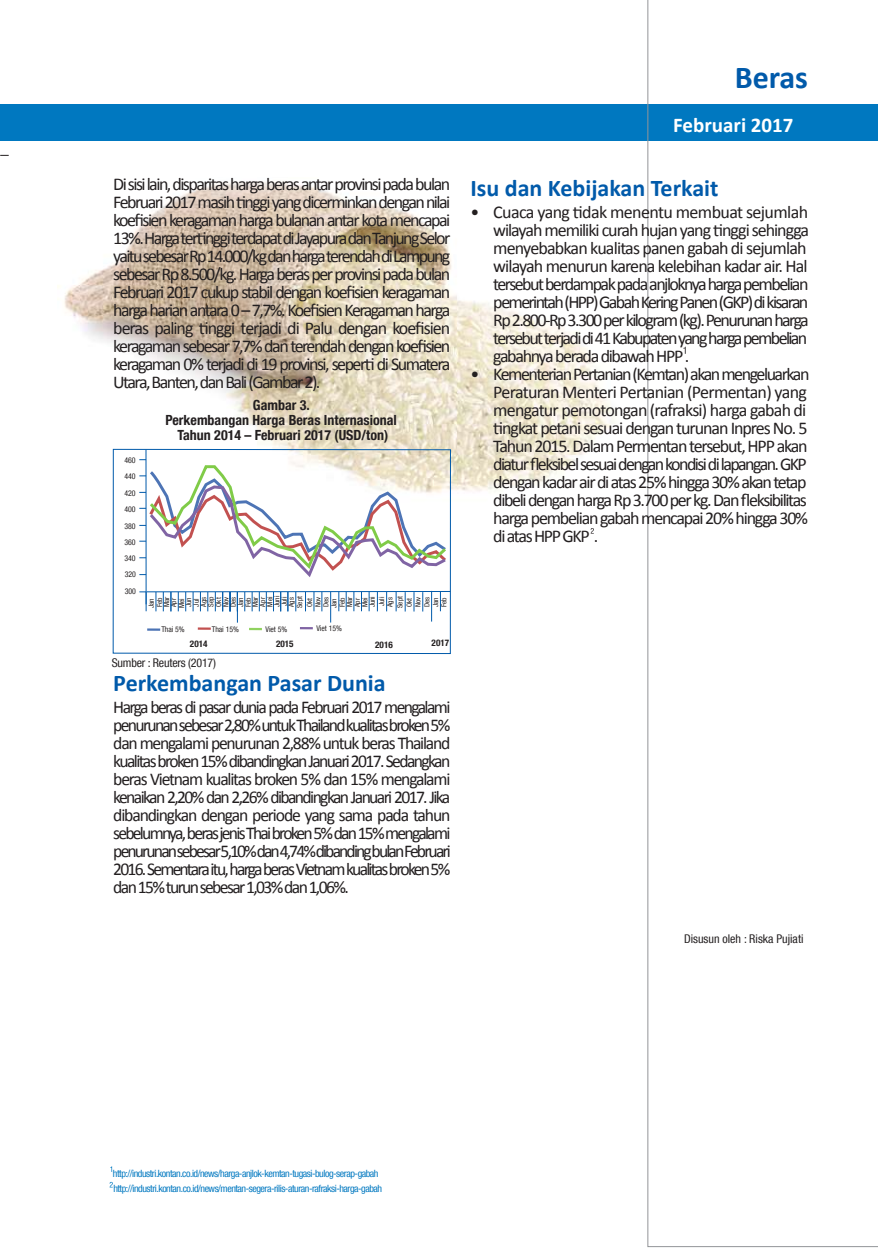
<style>
.page{position:relative;width:878px;height:1248px;background:#fff}
.page>*{position:absolute;margin:0;border:0;box-sizing:border-box;transform-origin:0 0}
.t1{font:700 32px "Calibri";color:#015aaa}
.t2{font:700 24px "Calibri";color:#015aaa}
.t3{font:700 21px "Calibri";color:#fff}
.t4{font:18px/18px "Calibri";letter-spacing:-.075em;color:#231f20;text-align:justify}
.t5{font:700 condensed 14px/15px "Helvetica Neue LT Com";color:#231f20;text-align:center}
.t6{font:condensed 12px "Helvetica Neue LT Com";color:#231f20}
.t7{font:condensed 10px "Helvetica Neue LT Com";letter-spacing:-.045em;color:#0078c0}
.t8{font:700 condensed 9.2px "Helvetica Neue LT Com";color:#231f20}
.t9{font:condensed 8px/16.4px "Helvetica Neue LT Com";color:#231f20;text-align:justify}
.t10{font:condensed 7.8px "Helvetica Neue LT Com";letter-spacing:-.005em;color:#231f20}
.t11{font:condensed 7px/7.4px "Helvetica Neue LT Com";color:#231f20}
</style>
<div class="page">
<svg style="left:110px;top:1182px;width:3px;height:5px"></svg>
<img style="left:57px;top:182px;width:559px;height:326px">
<div style="left:0;top:105px;width:878px;height:36px;background:#0078c0"></div>
<svg style="left:648px;top:0;width:230px;height:1247px"></svg>
<svg style="left:591px;top:528px;width:3px;height:6px"></svg>
<hr style="left:145px;top:450px;width:2px;height:154px;background:#015aaa">
<hr style="left:147px;top:591px;width:303px;height:1px;background:#015aaa">
<svg style="left:139px;top:591px;width:8px;height:20px"></svg>
<svg style="left:147px;top:628px;width:13px;height:3px"></svg>
<svg style="left:198px;top:627px;width:13px;height:3px"></svg>
<svg style="left:249px;top:628px;width:13px;height:2px"></svg>
<svg style="left:300px;top:627px;width:13px;height:2px"></svg>
<div style="left:113px;top:449px;width:338px;height:205px;border:1px solid #015aaa"></div>
<svg style="left:273px;top:592px;width:1px;height:19px"></svg>
<svg style="left:266px;top:592px;width:1px;height:19px"></svg>
<svg style="left:259px;top:592px;width:1px;height:19px"></svg>
<svg style="left:244px;top:592px;width:1px;height:19px"></svg>
<hr style="left:237px;top:592px;width:1px;height:31px;background:#015aaa">
<svg style="left:252px;top:592px;width:1px;height:19px"></svg>
<svg style="left:230px;top:592px;width:1px;height:19px"></svg>
<svg style="left:222px;top:592px;width:1px;height:19px"></svg>
<svg style="left:215px;top:592px;width:1px;height:19px"></svg>
<svg style="left:207px;top:592px;width:1px;height:19px"></svg>
<svg style="left:200px;top:592px;width:1px;height:19px"></svg>
<svg style="left:193px;top:592px;width:1px;height:19px"></svg>
<svg style="left:185px;top:592px;width:1px;height:19px"></svg>
<svg style="left:178px;top:592px;width:1px;height:19px"></svg>
<svg style="left:155px;top:592px;width:1px;height:19px"></svg>
<svg style="left:170px;top:592px;width:1px;height:19px"></svg>
<svg style="left:163px;top:592px;width:1px;height:19px"></svg>
<svg style="left:280px;top:592px;width:1px;height:19px"></svg>
<svg style="left:287px;top:592px;width:1px;height:19px"></svg>
<svg style="left:321px;top:592px;width:1px;height:19px"></svg>
<svg style="left:313px;top:592px;width:1px;height:19px"></svg>
<svg style="left:305px;top:592px;width:1px;height:19px"></svg>
<svg style="left:295px;top:592px;width:1px;height:19px"></svg>
<svg style="left:338px;top:592px;width:1px;height:19px"></svg>
<svg style="left:440px;top:592px;width:1px;height:19px"></svg>
<svg style="left:361px;top:592px;width:1px;height:19px"></svg>
<svg style="left:353px;top:592px;width:1px;height:19px"></svg>
<svg style="left:346px;top:592px;width:1px;height:19px"></svg>
<hr style="left:330px;top:592px;width:1px;height:31px;background:#015aaa">
<svg style="left:369px;top:592px;width:1px;height:19px"></svg>
<svg style="left:377px;top:592px;width:1px;height:19px"></svg>
<svg style="left:386px;top:592px;width:1px;height:19px"></svg>
<svg style="left:396px;top:592px;width:1px;height:19px"></svg>
<svg style="left:405px;top:592px;width:1px;height:20px"></svg>
<svg style="left:414px;top:592px;width:1px;height:20px"></svg>
<svg style="left:422px;top:592px;width:1px;height:20px"></svg>
<svg style="left:139px;top:459px;width:310px;height:121px"></svg>
<hr style="left:431px;top:591px;width:1px;height:31px;background:#015aaa">
<h1 class="t1" style="left:735px;top:57px;width:75px">Beras</h1>
<p class="t3" style="left:673px;top:111px;width:122px">Februari 2017</p>
<p class="t4" style="left:113px;top:175px;width:339px">Disisilain, disparitas harga beras antar provinsipada bulan Februari2017 masih tinggiyang dicerminkan dengan nilai koefisien keragaman harga bulanan antar kota mencapai 13%.Harga tertinggiterdapat diJayapura dan Tanjung Selor yaitu sebesar Rp 14.000/kg dan harga terendah diLampung sebesar Rp 8.500/kg. Harga beras per provinsi pada bulan Februari 2017 cukup stabil dengan koefisien keragaman harga harian antara 0 – 7,7%. Koefisien Keragaman harga beras paling tinggi terjadi di Palu dengan koefisien keragaman sebesar 7,7% dan terendah dengan koefisien keragaman 0% terjadi di 19 provinsi, seperti di Sumatera Utara, Banten, dan Bali(Gambar 2).</p>
<h2 class="t2" style="left:471px;top:173px;width:249px">Isu dan Kebijakan Terkait</h2>
<p class="t4" style="left:493px;top:203px;width:317px;text-align:left;text-indent:-23px">• Cuaca yang tidak menentu membuat sejumlah wilayah memiliki curah hujan yang tinggi sehingga menyebabkan kualitas panen gabah di sejumlah wilayah menurun karena kelebihan kadar air. Hal tersebut berdampak pada anjloknya harga pembelian pemerintah (HPP) Gabah Kering Panen (GKP) dikisaran Rp 2.800-Rp 3.300 per kilogram (kg). Penurunan harga tersebut terjadidi41 Kabupaten yang harga pembelian gabahnya berada dibawah HPP .</p>
<p class="t4" style="left:493px;top:365px;width:318px;text-align:left;text-indent:-23px">• Kementerian Pertanian (Kemtan) akan mengeluarkan Peraturan Menteri Pertanian (Permentan) yang mengatur pemotongan (rafraksi) harga gabah di tingkat petani sesuai dengan turunan Inpres No. 5<br>Tahun 2015. Dalam Permentan tersebut, HPP akan diatur fleksibelsesuaidengan kondisidilapangan. GKP dengan kadar air di atas 25% hingga 30% akan tetap dibeli dengan harga Rp 3.700 per kg. Dan fleksibilitas harga pembelian gabah mencapai 20% hingga 30% di atas HPP GKP .</p>
<p class="t5" style="left:165px;top:397px;width:233px">Gambar 3.<br>Perkembangan Harga Beras Internasional<br>Tahun 2014 – Februari 2017 (USD/ton)</p>
<p class="t9" style="left:124px;top:452px;width:13px">460<br>440<br>420<br>400</p>
<p class="t9" style="left:124px;top:518px;width:13px">380<br>360<br>340<br>320<br>300</p>
<p class="t11" style="left:147px;top:608px;width:12px;line-height:8.2px;rotate:-90deg">Jan<br>Feb</p>
<p class="t11" style="left:163px;top:607px;width:12px;rotate:-90deg">Mar<br>Apr</p>
<p class="t11" style="left:178px;top:608px;width:14px;rotate:-90deg">Mei<br>Jun<br>Jul<br>Ags<br>Sep<br>Okt<br>Nov<br>Des<br>Jan<br>Feb<br>Mar<br>Apr<br>Mei<br>Juni<br>Juli<br>Ags</p>
<p class="t11" style="left:295px;top:608px;width:14px;line-height:10px;rotate:-90deg">Sept<br>Okt</p>
<p class="t11" style="left:314px;top:608px;width:13px;line-height:8.2px;rotate:-90deg">Nov<br>Des<br>Jan<br>Feb</p>
<p class="t11" style="left:346px;top:607px;width:13px;rotate:-90deg">Mar<br>Apr<br>Mei<br>Juni</p>
<p class="t11" style="left:377px;top:607px;width:12px;line-height:8.6px;rotate:-90deg">Juli<br>Ags</p>
<p class="t11" style="left:396px;top:608px;width:14px;line-height:9px;rotate:-90deg">Sept<br>Okt<br>Nov<br>Des</p>
<p class="t11" style="left:440px;top:607px;width:11px;rotate:-90deg">Feb</p>
<p class="t11" style="left:432px;top:607px;width:11px;rotate:-90deg">Jan</p>
<p class="t8" style="left:432px;top:637px;width:19px">2017</p>
<p class="t10" style="left:161px;top:624px;width:25px">Thai 5%</p>
<p class="t10" style="left:212px;top:625px;width:29px">Thai 15%</p>
<p class="t10" style="left:265px;top:625px;width:23px">Viet 5%</p>
<p class="t10" style="left:316px;top:624px;width:27px">Viet 15%</p>
<p class="t8" style="left:190px;top:638px;width:19px">2014</p>
<p class="t8" style="left:276px;top:638px;width:19px">2015</p>
<p class="t8" style="left:375px;top:639px;width:19px">2016</p>
<p class="t6" style="left:112px;top:655px;width:106px">Sumber : Reuters (2017)</p>
<h2 class="t2" style="left:113px;top:668px;width:274px">Perkembangan Pasar Dunia</h2>
<p class="t4" style="left:113px;top:698px;width:339px">Harga beras di pasar dunia pada Februari 2017 mengalami penurunan sebesar 2,80% untuk Thailand kualitas broken 5% dan mengalami penurunan 2,88% untuk beras Thailand kualitas broken 15% dibandingkan Januari2017.Sedangkan beras Vietnam kualitas broken 5% dan 15% mengalami kenaikan 2,20% dan 2,26% dibandingkan Januari 2017. Jika dibandingkan dengan periode yang sama pada tahun sebelumnya,beras jenis Thaibroken 5% dan 15% mengalami penurunan sebesar 5,10% dan 4,74% dibanding bulan Februari 2016.Sementara itu,harga beras Vietnam kualitas broken 5% dan 15% turun sebesar 1,03% dan 1,06%.</p>
<p class="t7" style="left:113px;top:1167px;width:267px">http://industri.kontan.co.id/news/harga-anjlok-kemtan-tugasi-bulog-serap-gabah</p>
<p class="t7" style="left:113px;top:1182px;width:270px">http://industri.kontan.co.id/news/mentan-segera-rilis-aturan-rafraksi-harga-gabah</p>
<p class="t6" style="left:684px;top:931px;width:121px">Disusun oleh : Riska Pujiati</p>
</div>
